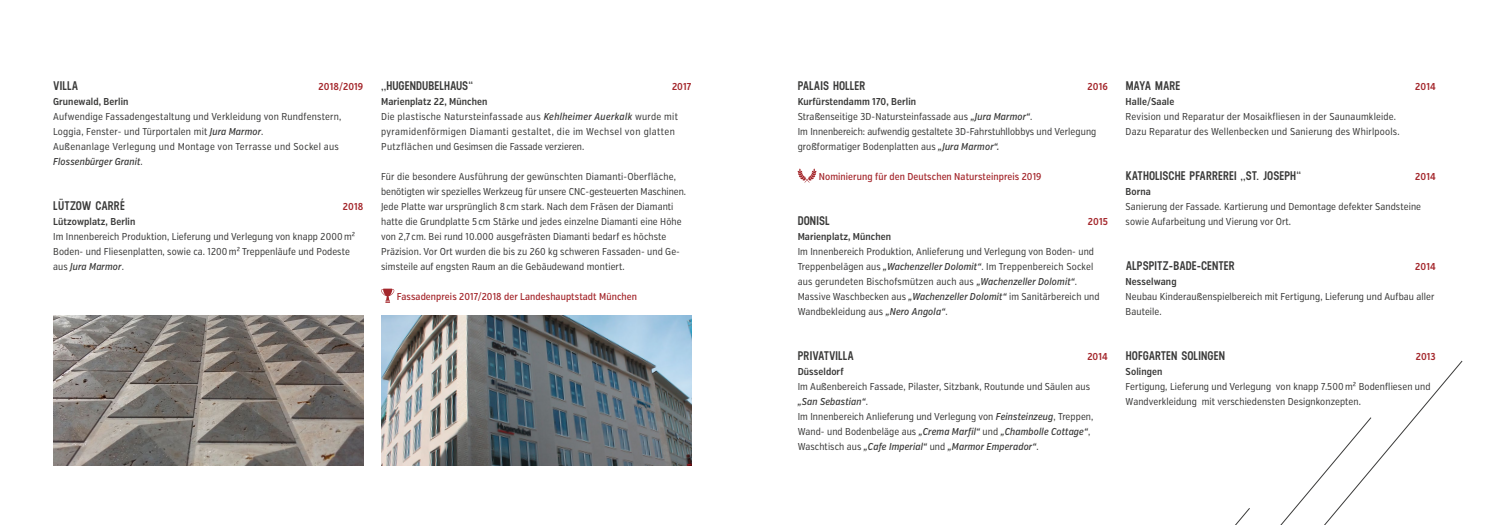
<style>
.page{position:relative;width:1489px;height:525px;background:#fff}
.page>*{position:absolute;margin:0;border:0;box-sizing:border-box;transform-origin:0 0}
.t1{font:600 12.5px "Neusa";color:#3a3a39}
.t2{font:10px/15px "Verb Ex Cond";letter-spacing:.01em;color:#3a3a39}
.t3{font:10px/15px "Verb Ex Cond";letter-spacing:.03em;color:#3a3a39}
.t4{font:600 10px "Verb Ex Cond";letter-spacing:.01em;color:#3a3a39}
.t5{font:500 10px "Verb Ex Cond";letter-spacing:.01em;color:#a4272c}
.t6{font:600 10px "Verb Ex Cond";letter-spacing:.01em;color:#a4272c}
.s1{font-weight:500;font-style:italic}
.s2{font-weight:600}
</style>
<div class="page">
<svg style="left:797px;top:168px;width:19px;height:14px"></svg>
<svg style="left:1371px;top:360px;width:91px;height:111px"></svg>
<svg style="left:1236px;top:417px;width:135px;height:107px"></svg>
<svg style="left:381px;top:288px;width:13px;height:14px"></svg>
<img style="left:53px;top:315px;width:310px;height:150px">
<img style="left:381px;top:315px;width:310px;height:150px">
<p class="t1" style="left:53px;top:77px;width:27px">VILLA</p>
<p class="t6" style="left:318px;top:81px;width:46px">2018/2019</p>
<p class="t4" style="left:53px;top:96px;width:77px">Grunewald, Berlin</p>
<p class="t2" style="left:53px;top:109px;width:289px">Aufwendige Fassadengestaltung und Verkleidung von Rundfenstern, Loggia, Fenster- und Türportalen mit <span class="s1">Jura Marmor</span>.<br>Außenanlage Verlegung und Montage von Terrasse und Sockel aus <span class="s1">Flossenbürger Granit</span>.</p>
<p class="t1" style="left:53px;top:197px;width:73px">LÜTZOW CARRÉ</p>
<p class="t6" style="left:343px;top:201px;width:22px">2018</p>
<p class="t4" style="left:53px;top:216px;width:84px">Lützowplatz, Berlin</p>
<p class="t2" style="left:53px;top:229px;width:303px">Im Innenbereich Produktion, Lieferung und Verlegung von knapp 2000m²<br>Boden- und Fliesenplatten, sowie ca. 1200m² Treppenläufe und Podeste aus <span class="s1">Jura Marmor</span>.</p>
<p class="t1" style="left:381px;top:77px;width:93px">„„HUGENDUBELHAUS“</p>
<p class="t6" style="left:672px;top:81px;width:21px">2017</p>
<p class="t3" style="left:381px;top:94px;width:298px"><span class="s2">Marienplatz 22, München<br></span>Die plastische Natursteinfassade aus <span class="s1">Kehlheimer Auerkalk</span> wurde mit pyramidenförmigen Diamanti gestaltet, die im Wechsel von glatten Putzflächen und Gesimsen die Fassade verzieren.</p>
<p class="t2" style="left:381px;top:169px;width:306px">Für die besondere Ausführung der gewünschten Diamanti-Oberfläche, benötigten wir spezielles Werkzeug für unsere CNC-gesteuerten Maschinen.<br>Jede Platte war ursprünglich 8 cm stark. Nach dem Fräsen der Diamanti hatte die Grundplatte 5 cm Stärke und jedes einzelne Diamanti eine Höhe von 2,7 cm. Bei rund 10.000 ausgefrästen Diamanti bedarf es höchste Präzision. Vor Ort wurden die bis zu 260 kg schweren Fassaden- und Ge&shy;simsteile auf engsten Raum an die Gebäudewand montiert.</p>
<p class="t5" style="left:397px;top:291px;width:242px">Fassadenpreis 2017/2018 der Landeshauptstadt München</p>
<p class="t1" style="left:797px;top:77px;width:69px">PALAIS HOLLER</p>
<p class="t6" style="left:1087px;top:81px;width:22px">2016</p>
<p class="t2" style="left:797px;top:94px;width:300px"><span class="s2">Kurfürstendamm 170, Berlin<br></span>Straßenseitige 3D-Natursteinfassade aus <span class="s1">„Jura Marmor“</span>.<br>Im Innenbereich: aufwendig gestaltete 3D-Fahrstuhllobbys und Verlegung großformatiger Bodenplatten aus <span class="s1">„Jura Marmor“.</span></p>
<p class="t5" style="left:818px;top:171px;width:224px">Nominierung für den Deutschen Natursteinpreis 2019</p>
<p class="t1" style="left:797px;top:212px;width:34px">DONISL</p>
<p class="t6" style="left:1087px;top:216px;width:21px">2015</p>
<p class="t4" style="left:797px;top:231px;width:95px">Marienplatz, München</p>
<p class="t2" style="left:797px;top:244px;width:303px">Im Innenbereich Produktion, Anlieferung und Verlegung von Boden- und Treppenbelägen aus <span class="s1">„Wachenzeller Dolomit“</span>. Im Treppenbereich Sockel aus gerundeten Bischofsmützen auch aus <span class="s1">„Wachenzeller Dolomit“</span>.<br>Massive Waschbecken aus <span class="s1">„Wachenzeller Dolomit“</span> im Sanitärbereich und Wandbekleidung aus <span class="s1">„Nero Angola“</span>.</p>
<p class="t1" style="left:797px;top:347px;width:58px">PRIVATVILLA</p>
<p class="t6" style="left:1087px;top:351px;width:22px">2014</p>
<p class="t4" style="left:797px;top:366px;width:47px">Düsseldorf</p>
<p class="t2" style="left:797px;top:379px;width:297px">Im Außenbereich Fassade, Pilaster, Sitzbank, Routunde und Säulen aus <span class="s1">„San Sebastian“</span>.<br>Im Innenbereich Anlieferung und Verlegung von <span class="s1">Feinsteinzeug</span>, Treppen, Wand- und Bodenbeläge aus <span class="s1">„Crema Marfil“</span> und <span class="s1">„Chambolle Cottage“</span>, Waschtisch aus <span class="s1">„Cafe Imperial“</span> und <span class="s1">„Marmor Emperador“</span>.</p>
<p class="t1" style="left:1125px;top:77px;width:56px">MAYA MARE</p>
<p class="t6" style="left:1415px;top:81px;width:22px">2014</p>
<p class="t4" style="left:1125px;top:96px;width:50px">Halle/Saale</p>
<p class="t2" style="left:1125px;top:109px;width:275px">Revision und Reparatur der Mosaikfliesen in der Saunaumkleide.<br>Dazu Reparatur des Wellenbecken und Sanierung des Whirlpools.</p>
<p class="t1" style="left:1125px;top:167px;width:177px">KATHOLISCHE PFARREREI „„ST. JOSEPH“</p>
<p class="t6" style="left:1415px;top:171px;width:22px">2014</p>
<p class="t4" style="left:1125px;top:186px;width:27px">Borna</p>
<p class="t2" style="left:1125px;top:199px;width:297px">Sanierung der Fassade. Kartierung und Demontage defekter Sandsteine sowie Aufarbeitung und Vierung vor Ort.</p>
<p class="t1" style="left:1125px;top:257px;width:110px">ALPSPITZ-BADE-CENTER</p>
<p class="t6" style="left:1415px;top:261px;width:22px">2014</p>
<p class="t4" style="left:1125px;top:276px;width:52px">Nesselwang</p>
<p class="t2" style="left:1125px;top:289px;width:310px">Neubau Kinderaußenspielbereich mit Fertigung, Lieferung und Aufbau aller<br>Bauteile.</p>
<p class="t1" style="left:1125px;top:347px;width:101px">HOFGARTEN SOLINGEN</p>
<p class="t6" style="left:1415px;top:351px;width:22px">2013</p>
<p class="t4" style="left:1125px;top:366px;width:38px">Solingen</p>
<p class="t2" style="left:1125px;top:379px;width:306px">Fertigung, Lieferung und Verlegung von knapp 7.500m² Bodenfliesen und<br>Wandverkleidung mit verschiedensten Designkonzepten.</p>
</div>
